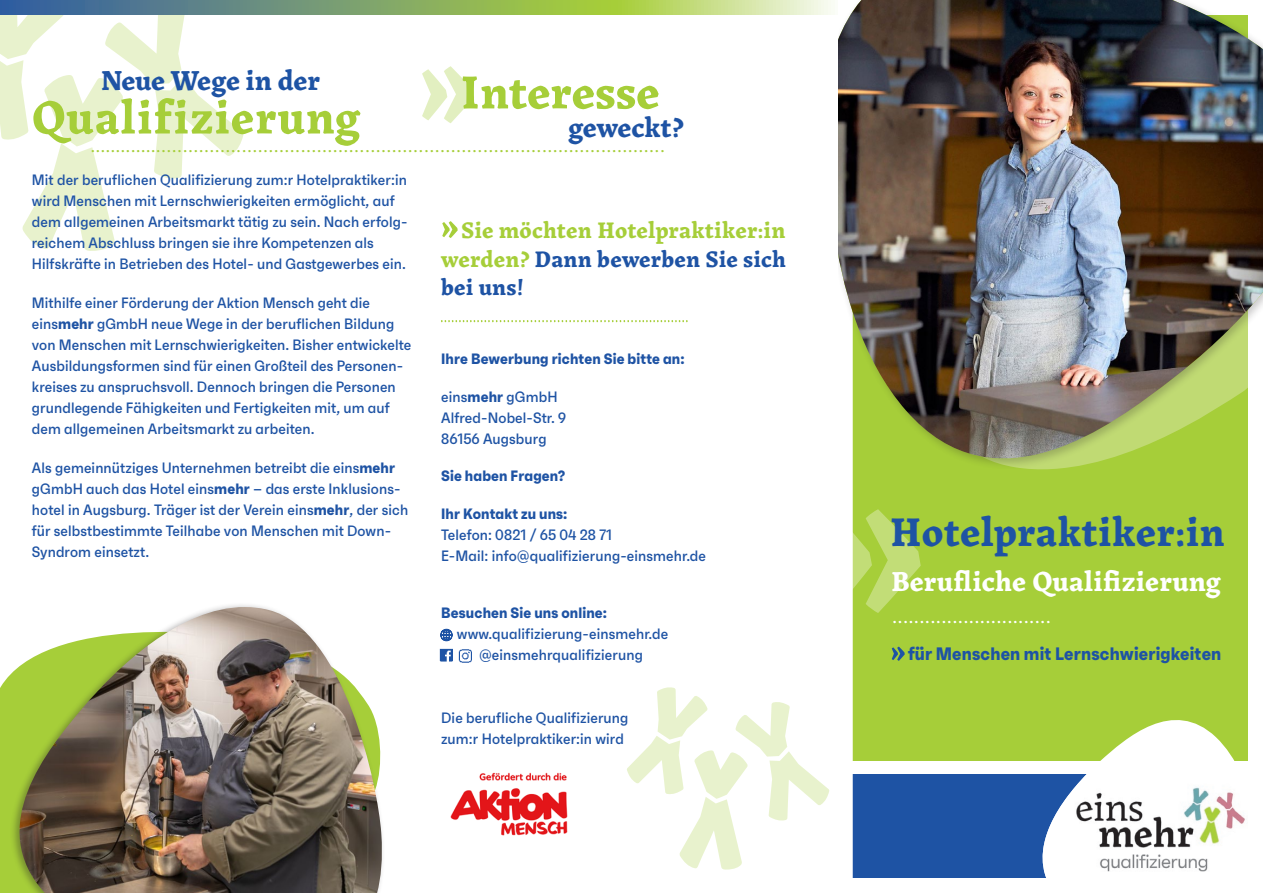
<style>
.page{position:relative;width:1263px;height:893px;background:#fff}
.page>*{position:absolute;margin:0;border:0;box-sizing:border-box;transform-origin:0 0}
.t1{font:700 55.5px "Landa";letter-spacing:.01em;color:#a6ce39}
.t2{font:700 48px "Landa";letter-spacing:.01em;color:#1e53a4}
.t3{font:700 33px "Landa";letter-spacing:.01em;color:#fff}
.t4{font:700 33px "Landa";letter-spacing:-.005em;color:#1e53a4}
.t5{font:700 27px/28.5px "Landa";letter-spacing:.01em;color:#a6ce39;text-align:justify}
.t6{font:700 18px "Faktum Con";letter-spacing:.01em;color:#1e53a4}
.t7{font:700 18px "Landa";color:#fff}
.t8{font:700 16.5px "Landa";color:#a6ce39}
.t9{font:500 15px/21px "Faktum Con";letter-spacing:.01em;color:#1e53a4}
.t10{font:700 15px "Faktum Con";letter-spacing:.01em;color:#1e53a4}
.s1{font-weight:700}
.s2{color:#1e53a4}
</style>
<div class="page">
<div style="left:842px;top:9px;width:421px;height:752px;background:#a6ce39"></div>
<img style="left:3px;top:607px;width:380px;height:286px">
<div style="left:843px;top:775px;width:374px;height:118px;background:#1e53a4"></div>
<svg style="left:1032px;top:720px;width:203px;height:55px;fill:#fff"></svg>
<img style="left:1033px;top:768px;width:212px;height:109px">
<svg style="left:0;top:15px;width:244px;height:236px"></svg>
<div style="left:838px;top:0;width:425px;height:893px;border:15px solid #fff"></div>
<svg style="left:838px;top:513px;width:83px;height:100px"></svg>
<svg style="left:0;top:0;width:816px;height:15px;background:#86a979"></svg>
<svg style="left:442px;top:221px;width:16px;height:17px"></svg>
<svg style="left:440px;top:629px;width:12px;height:13px"></svg>
<svg style="left:838px;top:468px;width:425px;height:45px"></svg>
<img style="left:816px;top:0;width:447px;height:468px">
<div style="left:814px;top:27px;width:24px;height:283px;background:#fff"></div>
<svg style="left:441px;top:320px;width:247px;height:2px"></svg>
<img style="left:439px;top:648px;width:14px;height:14px">
<img style="left:450px;top:772px;width:118px;height:64px">
<svg style="left:422px;top:66px;width:52px;height:57px"></svg>
<svg style="left:627px;top:687px;width:202px;height:183px"></svg>
<svg style="left:892px;top:647px;width:13px;height:14px"></svg>
<img style="left:458px;top:649px;width:14px;height:14px">
<h3 class="t4" style="left:101px;top:59px;width:221px">Neue Wege in der</h3>
<h1 class="t1" style="left:32px;top:82px;width:330px">Qualifizierung</h1>
<p class="t9" style="left:32px;top:169px;width:377px">Mit der beruflichen Qualifizierung zum:r Hotelpraktiker:in wird Menschen mit Lernschwierigkeiten ermöglicht, auf dem allgemeinen Arbeitsmarkt tätig zu sein. Nach erfolg&shy;reichem Abschluss bringen sie ihre Kompetenzen als Hilfskräfte in Betrieben des Hotel- und Gastgewerbes ein.</p>
<p class="t9" style="left:32px;top:292px;width:381px">Mithilfe einer Förderung der Aktion Mensch geht die eins<span class="s1">mehr</span> gGmbH neue Wege in der beruflichen Bildung von Menschen mit Lernschwierigkeiten. Bisher entwickelte Ausbildungsformen sind für einen Großteil des Personen&shy;kreises zu anspruchsvoll. Dennoch bringen die Personen grundlegende Fähigkeiten und Fertigkeiten mit, um auf dem allgemeinen Arbeitsmarkt zu arbeiten.</p>
<p class="t9" style="left:32px;top:457px;width:378px">Als gemeinnütziges Unternehmen betreibt die eins<span class="s1">mehr </span>gGmbH auch das Hotel eins<span class="s1">mehr</span> – das erste Inklusions&shy;hotel in Augsburg. Träger ist der Verein eins<span class="s1">mehr</span>, der sich für selbstbestimmte Teilhabe von Menschen mit Down-Syndrom einsetzt.</p>
<h1 class="t1" style="left:460px;top:57px;width:201px">Interesse</h1>
<h3 class="t4" style="left:568px;top:106px;width:118px">geweckt?</h3>
<p class="t8" style="left:91px;top:136px;width:574px">............................................................................................................</p>
<h3 class="t5" style="left:441px;top:215px;width:346px;text-indent:20px">Sie möchten Hotelpraktiker:in werden? <span class="s2">Dann bewerben Sie sich bei uns!</span></h3>
<p class="t10" style="left:441px;top:349px;width:245px">Ihre Bewerbung richten Sie bitte an:</p>
<p class="t9" style="left:441px;top:386px;width:127px">eins<span class="s1">mehr</span> gGmbH<br>Alfred-Nobel-Str. 9<br>86156 Augsburg</p>
<p class="t10" style="left:441px;top:466px;width:126px">Sie haben Fragen?</p>
<p class="t10" style="left:441px;top:504px;width:128px">Ihr Kontakt zu uns:</p>
<p class="t9" style="left:441px;top:524px;width:266px">Telefon: 0821 / 65 04 28 71<br>E-Mail: info@qualifizierung-einsmehr.de</p>
<p class="t10" style="left:441px;top:603px;width:167px">Besuchen Sie uns online:</p>
<p class="t9" style="left:457px;top:623px;width:213px;text-align:center">www.qualifizierung-einsmehr.de @einsmehrqualifizierung</p>
<p class="t9" style="left:441px;top:707px;width:189px">Die berufliche Qualifizierung zum:r Hotelpraktiker:in wird</p>
<h2 class="t2" style="left:890px;top:501px;width:336px">Hotelpraktiker:in</h2>
<h3 class="t3" style="left:891px;top:560px;width:331px">Berufliche Qualifizierung</h3>
<p class="t7" style="left:893px;top:606px;width:159px">.............................</p>
<p class="t6" style="left:908px;top:642px;width:315px">für Menschen mit Lernschwierigkeiten</p>
</div>
